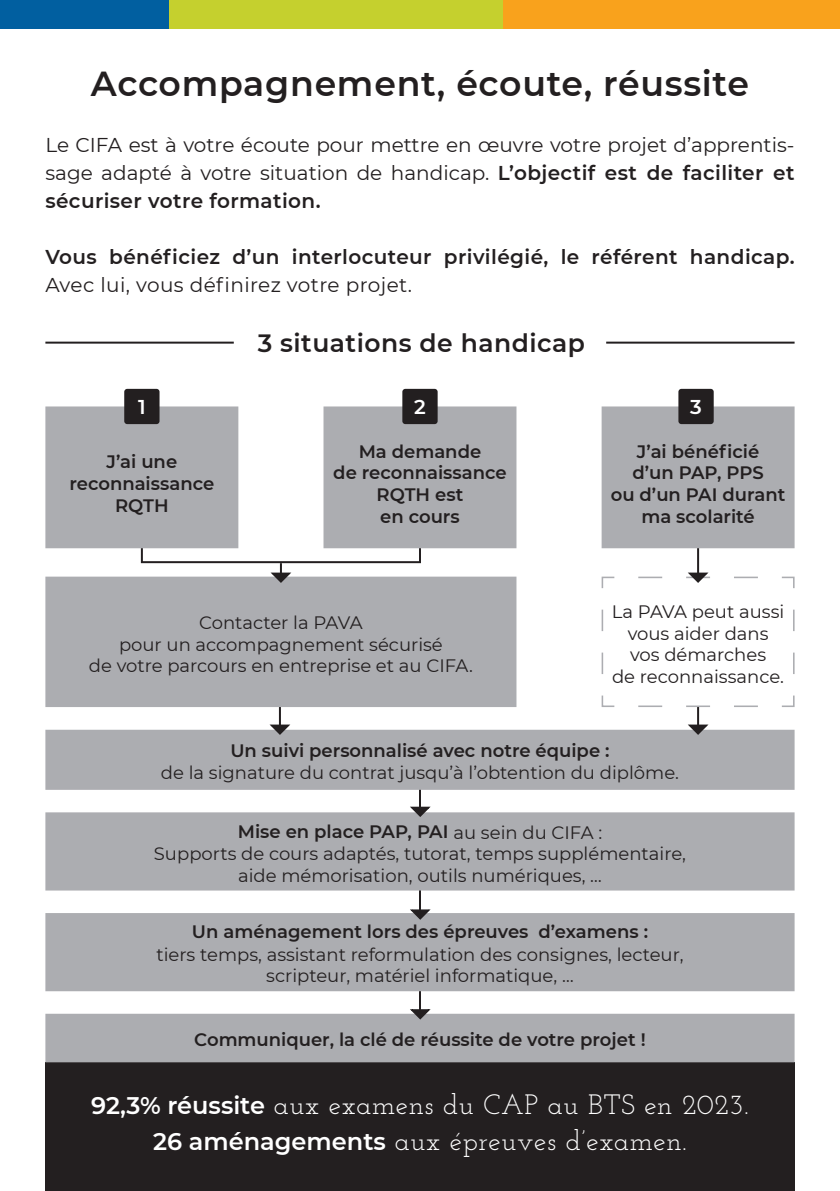
<style>
.page{position:relative;width:840px;height:1191px;background:#fff}
.page>*{position:absolute;margin:0;border:0;box-sizing:border-box;transform-origin:0 0}
.t1{font:600 34.6px "Montserrat";letter-spacing:.02em;color:#231f20}
.t2{font:28px "Josefin Slab";letter-spacing:.02em;color:#fff}
.t3{font:600 25px "Montserrat";letter-spacing:.02em;color:#231f20}
.t4{font:20px/28px "Montserrat";color:#231f20;text-align:justify}
.t5{font:600 20px/28px "Montserrat";letter-spacing:.02em;color:#231f20}
.t6{font:600 20px "Montserrat";color:#fff}
.t7{font:18px/21.6px "Montserrat";color:#231f20;text-align:center}
.t8{font:600 18px/21.6px "Montserrat";color:#231f20;text-align:center}
.s1{font-weight:600}
.s2{font-weight:400}
.s3{font-family:"Montserrat";font-weight:600;font-size:24px}
</style>
<div class="page">
<hr style="left:696px;top:523px;width:2px;height:256px;background:#231f20">
<hr style="left:279px;top:595px;width:2px;height:184px;background:#231f20">
<hr style="left:419px;top:780px;width:2px;height:232px;background:#231f20">
<div style="left:45px;top:1062px;width:749px;height:129px;background:#231f20"></div>
<div style="left:168px;top:0;width:335px;height:28px;background:#c5d02e"></div>
<div style="left:0;top:0;width:168px;height:28px;background:#015fa0"></div>
<div style="left:503px;top:0;width:336px;height:28px;background:#f9a21c"></div>
<div style="left:46px;top:407px;width:191px;height:140px;background:#acadb1"></div>
<div style="left:45px;top:406px;width:193px;height:142px;border:2px solid #acadb1"></div>
<div style="left:124px;top:389px;width:35px;height:35px;background:#231f20;border-radius:3px"></div>
<div style="left:602px;top:407px;width:191px;height:140px;background:#acadb1"></div>
<div style="left:601px;top:406px;width:193px;height:142px;border:2px solid #acadb1"></div>
<div style="left:678px;top:389px;width:35px;height:35px;background:#231f20;border-radius:3px"></div>
<hr style="left:45px;top:342px;width:189px;height:2px;background:#231f20">
<hr style="left:606px;top:342px;width:188px;height:2px;background:#231f20">
<div style="left:46px;top:577px;width:469px;height:129px;background:#acadb1"></div>
<div style="left:45px;top:576px;width:471px;height:131px;border:2px solid #acadb1"></div>
<div style="left:46px;top:730px;width:747px;height:59px;background:#acadb1"></div>
<div style="left:45px;top:729px;width:749px;height:61px;border:2px solid #acadb1"></div>
<div style="left:324px;top:407px;width:191px;height:140px;background:#acadb1"></div>
<div style="left:323px;top:406px;width:193px;height:142px;border:2px solid #acadb1"></div>
<div style="left:402px;top:389px;width:35px;height:35px;background:#231f20;border-radius:3px"></div>
<svg style="left:269px;top:723px;width:23px;height:12px"></svg>
<svg style="left:601px;top:571px;width:193px;height:137px"></svg>
<svg style="left:687px;top:723px;width:23px;height:12px"></svg>
<div style="left:46px;top:1014px;width:747px;height:47px;background:#acadb1"></div>
<div style="left:45px;top:1013px;width:749px;height:49px;border:2px solid #acadb1"></div>
<svg style="left:409px;top:1009px;width:23px;height:11px"></svg>
<div style="left:46px;top:813px;width:747px;height:76px;background:#acadb1"></div>
<div style="left:45px;top:812px;width:749px;height:78px;border:2px solid #acadb1"></div>
<div style="left:46px;top:914px;width:747px;height:76px;background:#acadb1"></div>
<div style="left:45px;top:913px;width:749px;height:78px;border:2px solid #acadb1"></div>
<svg style="left:140px;top:441px;width:282px;height:142px"></svg>
<svg style="left:409px;top:909px;width:23px;height:11px"></svg>
<svg style="left:409px;top:806px;width:23px;height:11px"></svg>
<p class="t1" style="left:91px;top:59px;width:659px">Accompagnement, écoute, réussite</p>
<p class="t4" style="left:45px;top:130px;width:750px">Le CIFA est à votre écoute pour mettre en œuvre votre projet d’apprentis&shy;sage adapté à votre situation de handicap. <span class="s1">L’objectif est de faciliter et sécuriser votre formation.</span></p>
<p class="t5" style="left:45px;top:242px;width:750px">Vous bénéficiez d’un interlocuteur privilégié, le référent handicap.<br><span class="s2">Avec lui, vous définirez votre projet.</span></p>
<p class="t6" style="left:138px;top:392px;width:9px">1</p>
<p class="t8" style="left:106px;top:450px;width:72px">J’ai une</p>
<p class="t8" style="left:69px;top:472px;width:146px">reconnaissance<br>RQTH</p>
<p class="t3" style="left:257px;top:325px;width:329px">3 situations de handicap</p>
<p class="t6" style="left:414px;top:392px;width:13px">2</p>
<p class="t8" style="left:358px;top:440px;width:124px">Ma demande</p>
<p class="t8" style="left:333px;top:461px;width:175px">de reconnaissance<br>RQTH est</p>
<p class="t8" style="left:380px;top:504px;width:81px">en cours</p>
<p class="t6" style="left:689px;top:392px;width:13px">3</p>
<p class="t8" style="left:636px;top:440px;width:124px">J’ai bénéficié</p>
<p class="t8" style="left:632px;top:461px;width:133px">d’un PAP, PPS</p>
<p class="t8" style="left:610px;top:483px;width:176px">ou d’un PAI durant ma scolarité</p>
<p class="t7" style="left:199px;top:611px;width:165px">Contacter la PAVA</p>
<p class="t7" style="left:119px;top:632px;width:325px">pour un accompagnement sécurisé</p>
<p class="t7" style="left:89px;top:654px;width:385px">de votre parcours en entreprise et au CIFA.</p>
<p class="t7" style="left:611px;top:600px;width:174px">La PAVA peut aussi vous aider dans</p>
<p class="t7" style="left:629px;top:643px;width:137px">vos démarches</p>
<p class="t7" style="left:611px;top:665px;width:173px">de reconnaissance.</p>
<p class="t8" style="left:230px;top:738px;width:380px">Un suivi personnalisé avec notre équipe :</p>
<p class="t7" style="left:161px;top:761px;width:519px">de la signature du contrat jusqu’à l’obtention du diplôme.</p>
<p class="t8" style="left:238px;top:819px;width:365px">Mise en place PAP, PAI <span class="s2">au sein du CIFA :</span></p>
<p class="t7" style="left:154px;top:842px;width:533px">Supports de cours adaptés, tutorat, temps supplémentaire,</p>
<p class="t7" style="left:238px;top:864px;width:365px">aide mémorisation, outils numériques, …</p>
<p class="t8" style="left:192px;top:920px;width:457px">Un aménagement lors des épreuves d’examens :</p>
<p class="t7" style="left:156px;top:943px;width:528px">tiers temps, assistant reformulation des consignes, lecteur,</p>
<p class="t7" style="left:266px;top:964px;width:309px">scripteur, matériel informatique, …</p>
<p class="t8" style="left:194px;top:1027px;width:452px">Communiquer, la clé de réussite de votre projet !</p>
<p class="t2" style="left:91px;top:1087px;width:658px"><span class="s3">92,3% réussite</span> aux examens du CAP au BTS en 2023.</p>
<p class="t2" style="left:153px;top:1123px;width:534px"><span class="s3">26 aménagements</span> aux épreuves d’examen.</p>
</div>
